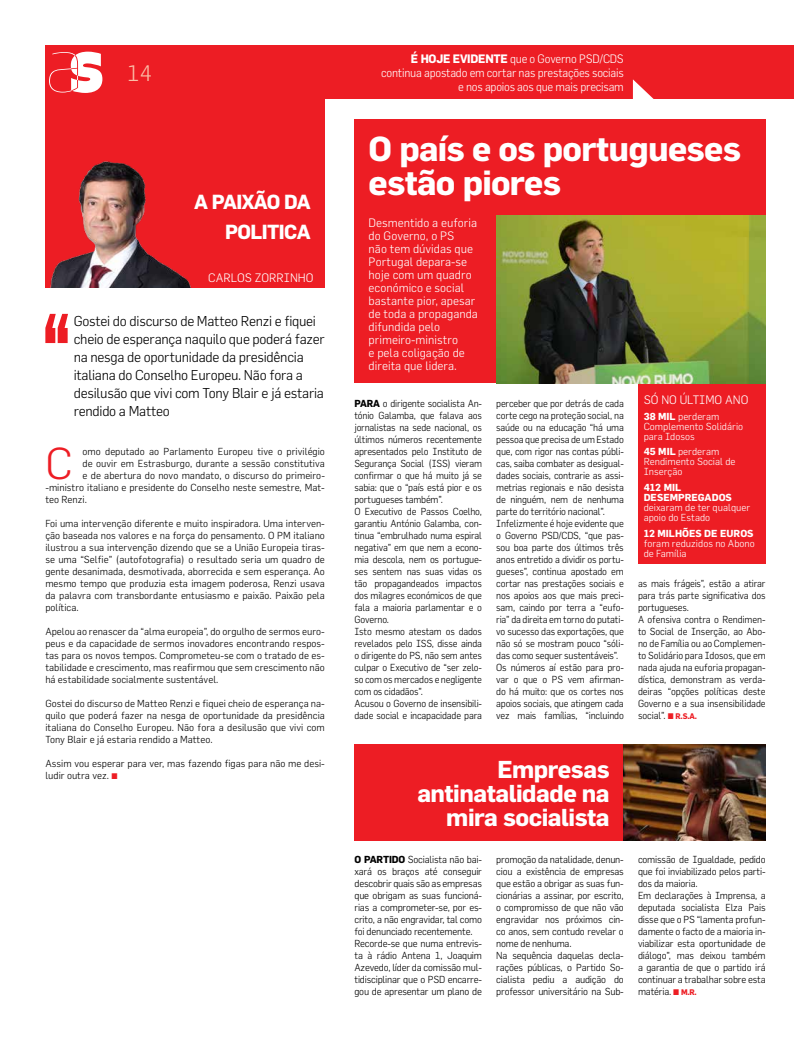
<style>
.page{position:relative;width:794px;height:1049px;background:#fff}
.page>*{position:absolute;margin:0;border:0;box-sizing:border-box;transform-origin:0 0}
.t1{font:300 43.7px "Flama";color:#ed1d24}
.t2{font:700 34px/34px "Flama";letter-spacing:-.02em;color:#fff}
.t3{font:700 24px/24px "Flama";letter-spacing:-.02em;color:#fff;text-align:right}
.t4{font:300 22px "Flama";color:#fbbea7}
.t5{font:700 20px/30px "Flama";letter-spacing:-.03em;color:#fff}
.t6{font:300 14px/18px "Flama";letter-spacing:-.02em;color:#000}
.t7{font:300 12px/13px "Flama";color:#fff}
.t8{font:300 12px/14px "Flama";letter-spacing:-.02em;color:#fff;text-align:right;scale:.96 1}
.t9{font:300 10px/12px "Flama";letter-spacing:-.02em;color:#000}
.t10{font:300 10px/12px "Flama";letter-spacing:-.02em;color:#000;scale:.96 1}
.t11{font:300 10px/12px "Flama";color:#000}
.t12{font:300 10px/10px "Flama";color:#fff}
.t13{font:700 10px/10px "Flama";color:#fff}
.s1{font-weight:700;font-size:8px;color:#ed1d24}
.s2{font-weight:700}
</style>
<div class="page">
<div style="left:45px;top:45px;width:749px;height:54px;background:#ed1d24"></div>
<svg style="left:49px;top:52px;width:53px;height:41px"></svg>
<svg style="left:633px;top:79px;width:21px;height:20px"></svg>
<div style="left:354px;top:744px;width:270px;height:96px;background:#ed1d24"></div>
<div style="left:354px;top:120px;width:411px;height:263px;background:#ed1d24"></div>
<div style="left:638px;top:383px;width:127px;height:180px;background:#ed1d24"></div>
<img style="left:496px;top:215px;width:269px;height:168px">
<img style="left:624px;top:744px;width:141px;height:96px">
<div style="left:45px;top:97px;width:280px;height:190px;background:#ed1d24"></div>
<svg style="left:45px;top:314px;width:23px;height:29px"></svg>
<img style="left:50px;top:161px;width:141px;height:126px">
<h3 class="t4" style="left:128px;top:60px;width:26px">14</h3>
<h3 class="t5" style="left:225px;top:187px;width:84px;text-indent:-31px">A Paixão da<br>Politica</h3>
<p class="t7" style="left:208px;top:271px;width:84px">Carlos Zorrinho</p>
<h3 class="t6" style="left:74px;top:312px;width:253px">Gostei do discurso de Matteo Renzi e fiquei cheio de esperança naquilo que poderá fazer na nesga de oportunidade da presidência italiana do Conselho Europeu. Não fora a desilusão que vivi com Tony Blair e já estaria rendido a Matteo</h3>
<h1 class="t1" style="left:45px;top:437px;width:24px">C</h1>
<p class="t11" style="left:83px;top:445px;width:244px">omo deputado ao Parlamento Europeu tive o privilégio</p>
<p class="t11" style="left:83px;top:457px;width:244px">de ouvir em Estrasburgo, durante a sessão constitutiva</p>
<p class="t11" style="left:83px;top:469px;width:244px">e de abertura do novo mandato, o discurso do primeiro-</p>
<p class="t11" style="left:45px;top:481px;width:281px">-ministro italiano e presidente do Conselho neste semestre, Mat-</p>
<p class="t9" style="left:45px;top:493px;width:43px">teo Renzi.</p>
<p class="t9" style="left:45px;top:517px;width:281px;text-align:justify">Foi uma intervenção diferente e muito inspiradora. Uma interven&shy;ção baseada nos valores e na força do pensamento. O PM italiano ilustrou a sua intervenção dizendo que se a União Europeia tiras&shy;se uma “Selfie” (autofotografia) o resultado seria um quadro de gente desanimada, desmotivada, aborrecida e sem esperança. Ao mesmo tempo que produzia esta imagem poderosa, Renzi usava da palavra com transbordante entusiasmo e paixão. Paixão pela política.</p>
<p class="t9" style="left:45px;top:625px;width:281px;text-align:justify">Apelou ao renascer da “alma europeia”, do orgulho de sermos euro&shy;peus e da capacidade de sermos inovadores encontrando respos&shy;tas para os novos tempos. Comprometeu-se com o tratado de es&shy;tabilidade e crescimento, mas reafirmou que sem crescimento não há estabilidade socialmente sustentável.</p>
<p class="t9" style="left:45px;top:697px;width:281px;text-align:justify">Gostei do discurso de Matteo Renzi e fiquei cheio de esperança na&shy;quilo que poderá fazer na nesga de oportunidade da presidência italiana do Conselho Europeu. Não fora a desilusão que vivi com Tony Blair e já estaria rendido a Matteo.</p>
<p class="t11" style="left:45px;top:757px;width:281px">Assim vou esperar para ver, mas fazendo figas para não me desi&shy;ludir outra vez. <span class="s1">^</span></p>
<p class="t8" style="left:381px;top:52px;width:254px"><span class="s2">É hoje evidente</span> que o Governo PSD/CDS continua apostado em cortar nas prestações sociais e nos apoios aos que mais precisam</p>
<h2 class="t2" style="left:369px;top:131px;width:374px">O país e os portugueses estão piores</h2>
<p class="t7" style="left:369px;top:216px;width:111px">Desmentido a euforia do Governo, o PS<br>não tem dúvidas que<br>Portugal depara-se hoje com um quadro económico e social bastante pior, apesar de toda a propaganda difundida pelo primeiro-ministro<br>e pela coligação de direita que lidera.</p>
<p class="t7" style="left:643px;top:393px;width:44px">Sónoúlti</p>
<p class="t7" style="left:705px;top:393px;width:36px">mo ano</p>
<p class="t12" style="left:643px;top:411px;width:101px"><span class="s2">38 mil</span> perderam<br>Complemento Solidário para Idosos</p>
<p class="t12" style="left:643px;top:447px;width:93px"><span class="s2">45 mil</span> perderam<br>Rendimento Social de<br>Inserção</p>
<p class="t13" style="left:643px;top:482px;width:89px">412 mil desempregados</p>
<p class="t12" style="left:643px;top:502px;width:108px">deixaram de ter qualquer apoio do Estado</p>
<p class="t13" style="left:643px;top:528px;width:110px">12 milhões de euros</p>
<p class="t12" style="left:643px;top:538px;width:113px">foram reduzidos no Abono de Família</p>
<p class="t10" style="left:354px;top:397px;width:134px"><span class="s2">Para</span> o dirigente socialista An&shy;tónio Galamba, que falava aos jornalistas na sede nacional, os últimos números recentemente apresentados pelo Instituto de<br>Segurança Social (ISS) vieram confirmar o que há muito já se sabia: que o “país está pior e os portugueses também”.<br>O Executivo de Passos Coelho, garantiu António Galamba, con&shy;tinua “embrulhado numa espiral negativa” em que nem a econo&shy;mia descola, nem os portugue&shy;ses sentem nas suas vidas os tão propagandeados impactos dos milagres económicos de que fala a maioria parlamentar e o<br>Governo.<br>Isto mesmo atestam os dados revelados pelo ISS, disse ainda o dirigente do PS, não sem antes culpar o Executivo de “ser zelo&shy;so com os mercados e negligente com os cidadãos”.<br>Acusou o Governo de insensibili&shy;dade social e incapacidade para</p>
<p class="t10" style="left:496px;top:397px;width:134px">perceber que por detrás de cada corte cego na proteção social, na saúde ou na educação “há uma pessoa que precisa de um Estado que, com rigor nas contas públi&shy;cas, saiba combater as desigual&shy;dades sociais, contrarie as assi&shy;metrias regionais e não desista de ninguém, nem de nenhuma parte do território nacional”.<br>Infelizmente é hoje evidente que o Governo PSD/CDS, “que pas&shy;sou boa parte dos últimos três anos entretido a dividir os portu&shy;gueses”, continua apostado em cortar nas prestações sociais e nos apoios aos que mais preci&shy;sam, caindo por terra a “eufo&shy;ria” da direita em torno do putati&shy;vo sucesso das exportações, que não só se mostram pouco “sóli&shy;das como sequer sustentáveis”.<br>Os números aí estão para pro&shy;var o que o PS vem afirman&shy;do há muito: que os cortes nos apoios sociais, que atingem cada vez mais famílias, “incluindo</p>
<p class="t10" style="left:638px;top:577px;width:134px">as mais frágeis”, estão a atirar para trás parte significativa dos portugueses.<br>A ofensiva contra o Rendimen&shy;to Social de Inserção, ao Abo&shy;no de Família ou ao Complemen&shy;to Solidário para Idosos, que em nada ajuda na euforia propagan&shy;dística, demonstram as verda&shy;deiras “opções políticas deste<br>Governo e a sua insensibilidade social”. <span class="s1">^ R.S.A.</span></p>
<h3 class="t3" style="left:417px;top:756px;width:194px">Empresas antinatalidade na mira socialista</h3>
<p class="t9" style="left:354px;top:853px;width:129px"><span class="s2">O Partido</span> Socialista não bai&shy;xará os braços até conseguir descobrir quais são as empresas que obrigam as suas funcioná&shy;rias a comprometer-se, por es&shy;crito, a não engravidar, tal como foi denunciado recentemente.<br>Recorde-se que numa entrevis&shy;ta à rádio Antena 1, Joaquim<br>Azevedo, líder da comissão mul&shy;tidisciplinar que o PSD encarre&shy;gou de apresentar um plano de</p>
<p class="t9" style="left:496px;top:853px;width:129px">promoção da natalidade, denun&shy;ciou a existência de empresas que estão a obrigar as suas fun&shy;cionárias a assinar, por escrito, o compromisso de que não vão engravidar nos próximos cin&shy;co anos, sem contudo revelar o nome de nenhuma.<br>Na sequência daquelas decla&shy;rações públicas, o Partido So&shy;cialista pediu a audição do professor universitário na Sub-</p>
<p class="t9" style="left:638px;top:853px;width:129px">comissão de Igualdade, pedido que foi inviabilizado pelos parti&shy;dos da maioria.<br>Em declarações à Imprensa, a deputada socialista Elza Pais disse que o PS “lamenta profun&shy;damente o facto de a maioria in&shy;viabilizar esta oportunidade de diálogo”, mas deixou também a garantia de que o partido irá continuar a trabalhar sobre esta matéria. <span class="s1">^ M.R.</span></p>
</div>
